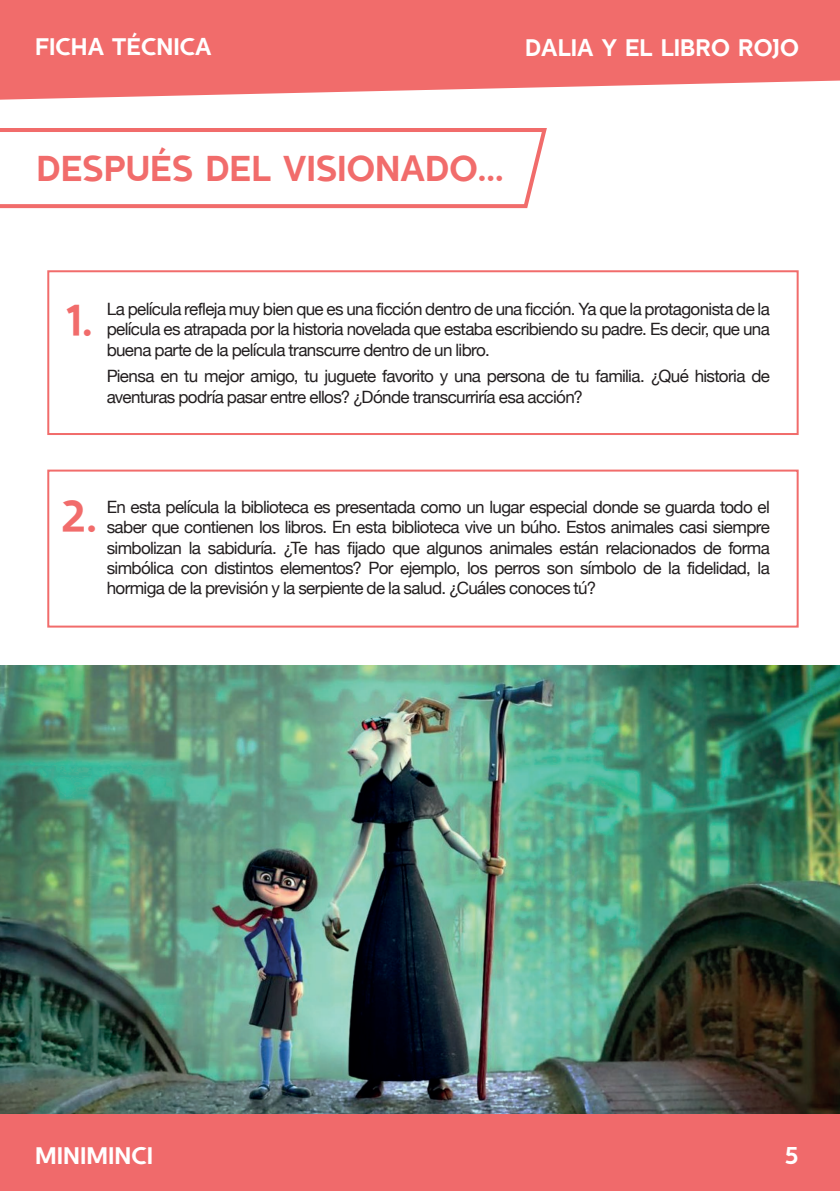
<style>
.page{position:relative;width:840px;height:1191px;background:#fff}
.page>*{position:absolute;margin:0;border:0;box-sizing:border-box;transform-origin:0 0}
.t1{font:44.2px "SEMINCISANS Regular";color:#f16c6b}
.t2{font:36px "SEMINCISANS Regular";color:#f16c6b}
.t3{font:24px "SEMINCISANS Regular";color:#fff}
.t4{font:17px/20.4px "Helvetica Neue";letter-spacing:-.035em;color:#231f20;text-align:justify}
</style>
<div class="page">
<img style="left:0;top:665px;width:839px;height:449px">
<div style="left:0;top:1114px;width:839px;height:77px;background:#f06a6b"></div>
<svg style="left:0;top:0;width:839px;height:100px;background:#f27a79"></svg>
<svg style="left:0;top:128px;width:547px;height:81px"></svg>
<div style="left:47px;top:270px;width:751px;height:165px;border:2px solid #f16c6b"></div>
<div style="left:47px;top:469px;width:751px;height:158px;border:2px solid #f16c6b"></div>
<h3 class="t3" style="left:35px;top:32px;width:178px">FICHA TÉCNICA</h3>
<h3 class="t3" style="left:525px;top:33px;width:275px">DALIA Y EL LIBRO ROJO</h3>
<h2 class="t2" style="left:37px;top:147px;width:468px">DESPUÉS DEL VISIONADO...</h2>
<h1 class="t1" style="left:65px;top:295px;width:29px">1.</h1>
<p class="t4" style="left:107px;top:300px;width:664px">La película refleja muy bien que es una ficción dentro de una ficción. Ya que la protagonista de la película es atrapada por la historia novelada que estaba escribiendo su padre. Es decir, que una buena parte de la película transcurre dentro de un libro.</p>
<p class="t4" style="left:107px;top:367px;width:664px">Piensa en tu mejor amigo, tu juguete favorito y una persona de tu familia. ¿Qué historia de aventuras podría pasar entre ellos? ¿Dónde transcurriría esa acción?</p>
<h1 class="t1" style="left:61px;top:490px;width:38px">2.</h1>
<p class="t4" style="left:107px;top:497px;width:664px">En esta película la biblioteca es presentada como un lugar especial donde se guarda todo el saber que contienen los libros. En esta biblioteca vive un búho. Estos animales casi siempre simbolizan la sabiduría. ¿Te has fijado que algunos animales están relacionados de forma simbólica con distintos elementos? Por ejemplo, los perros son símbolo de la fidelidad, la hormiga de la previsión y la serpiente de la salud. ¿Cuáles conoces tú?</p>
<h3 class="t3" style="left:35px;top:1141px;width:120px">MINIMINCI</h3>
<h3 class="t3" style="left:784px;top:1141px;width:16px">5</h3>
</div>
